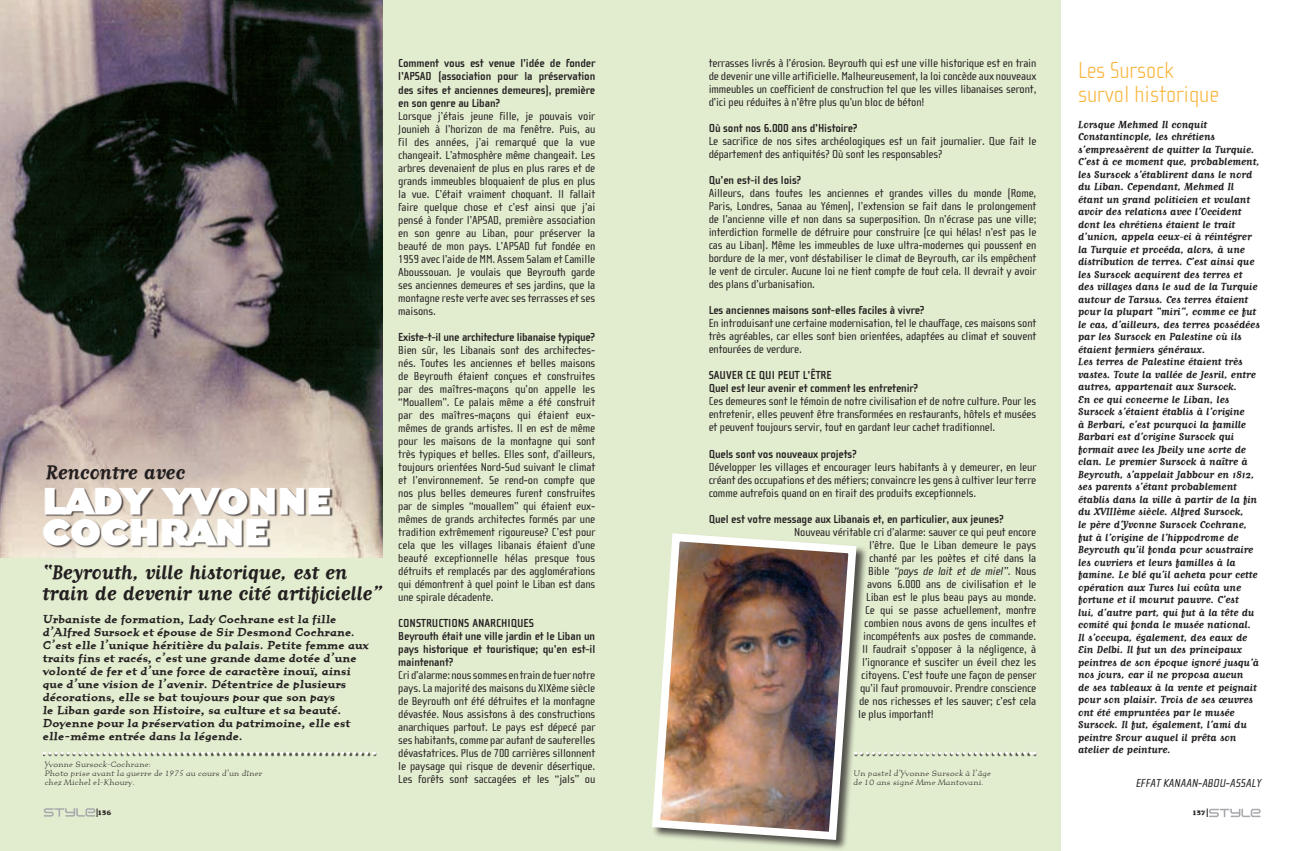
<style>
.page{position:relative;width:1304px;height:851px;background:#fff}
.page>*{position:absolute;margin:0;border:0;box-sizing:border-box;transform-origin:0 0}
.t1{font:900 34.8px/31px "Style 4";color:#fff}
.t2{font:100 24px/24px "Style 1";color:#f8b53c}
.t3{font:700 23px/20.7px "Style 3";color:#231f20}
.t4{font:12px/13px "Style 1";letter-spacing:-.01em;color:#231f20;text-align:justify}
.t5{font:700 12px/12.5px "Style 3";color:#231f20}
.t6{font:700 12px/13px "Style 1";letter-spacing:-.01em;color:#231f20}
.t7{font:700 12px/13px "Style 2";color:#231f20}
.t8{font:italic 12px "Style 1";letter-spacing:-.01em;color:#231f20}
.t9{font:8px/9px "Style 2";color:#231f20}
.t10{font:700 7px "Style 4";color:#231f20}
.s1{font-style:normal}
</style>
<div class="page">
<div style="left:0;top:0;width:1060px;height:850px;background:#e2edcf"></div>
<svg style="left:1207px;top:808px;width:54px;height:9px"></svg>
<svg style="left:44px;top:808px;width:54px;height:8px"></svg>
<img style="left:0;top:0;width:383px;height:557px">
<div style="left:44px;top:487px;width:364px;height:87px;background:#231f20;opacity:.75"></div>
<div style="left:651px;top:532px;width:222px;height:318px;background:#231f20;opacity:.75"></div>
<img style="left:651px;top:532px;width:210px;height:311px">
<div style="left:854px;top:751px;width:186px;height:8px;background:#231f20;opacity:.75"></div>
<svg style="left:855px;top:751px;width:180px;height:3px"></svg>
<div style="left:43px;top:751px;width:337px;height:8px;background:#231f20;opacity:.75"></div>
<svg style="left:44px;top:751px;width:331px;height:3px"></svg>
<p class="t4" style="left:709px;top:57px;width:329px">terrasses livrés à l’érosion. Beyrouth qui est une ville historique est en train de devenir une ville artificielle. Malheureusement, la loi concède aux nouveaux immeubles un coefficient de construction tel que les villes libanaises seront, d’ici peu réduites à n’être plus qu’un bloc de béton!</p>
<p class="t6" style="left:709px;top:122px;width:151px">Où sont nos 6.000 ans d’Histoire?</p>
<p class="t4" style="left:709px;top:135px;width:329px">Le sacrifice de nos sites archéologiques est un fait journalier. Que fait le département des antiquités? Où sont les responsables?</p>
<p class="t6" style="left:709px;top:174px;width:94px">Qu’en est-il des lois?</p>
<p class="t4" style="left:709px;top:187px;width:329px">Ailleurs, dans toutes les anciennes et grandes villes du monde (Rome, Paris, Londres, Sanaa au Yémen), l’extension se fait dans le prolongement de l’ancienne ville et non dans sa superposition. On n’écrase pas une ville; interdiction formelle de détruire pour construire (ce qui hélas! n’est pas le cas au Liban). Même les immeubles de luxe ultra-modernes qui poussent en bordure de la mer, vont déstabiliser le climat de Beyrouth, car ils empêchent le vent de circuler. Aucune loi ne tient compte de tout cela. Il devrait y avoir des plans d’urbanisation.</p>
<p class="t6" style="left:709px;top:304px;width:218px">Les anciennes maisons sont-elles faciles à vivre?</p>
<p class="t4" style="left:709px;top:317px;width:329px">En introduisant une certaine modernisation, tel le chauffage, ces maisons sont très agréables, car elles sont bien orientées, adaptées au climat et souvent entourées de verdure.</p>
<p class="t6" style="left:709px;top:369px;width:211px">Sauver ce qui peut l’être<br>Quel est leur avenir et comment les entretenir?</p>
<p class="t4" style="left:709px;top:395px;width:329px">Ces demeures sont le témoin de notre civilisation et de notre culture. Pour les entretenir, elles peuvent être transformées en restaurants, hôtels et musées et peuvent toujours servir, tout en gardant leur cachet traditionnel.</p>
<p class="t6" style="left:709px;top:447px;width:150px">Quels sont vos nouveaux projets?</p>
<p class="t4" style="left:709px;top:460px;width:329px">Développer les villages et encourager leurs habitants à y demeurer, en leur créant des occupations et des métiers; convaincre les gens à cultiver leur terre comme autrefois quand on en tirait des produits exceptionnels.</p>
<p class="t6" style="left:709px;top:512px;width:297px">Quel est votre message aux Libanais et, en particulier, aux jeunes?</p>
<p class="t4" style="left:794px;top:525px;width:244px">Nouveau véritable cri d’alarme: sauver ce qui peut encore</p>
<p class="t4" style="left:869px;top:538px;width:169px">l’être. Que le Liban demeure le pays</p>
<p class="t4" style="left:869px;top:551px;width:169px">chanté par les poètes et cité dans la</p>
<p class="t8" style="left:868px;top:564px;width:170px"><span class="s1">Bible</span> “PAYS DE LAIT ET DE MIEL”<span class="s1">. Nous</span></p>
<p class="t4" style="left:867px;top:577px;width:171px">avons 6.000 ans de civilisation et le</p>
<p class="t4" style="left:866px;top:590px;width:172px">Liban est le plus beau pays au monde.</p>
<p class="t4" style="left:865px;top:603px;width:173px">Ce qui se passe actuellement, montre</p>
<p class="t4" style="left:864px;top:616px;width:174px">combien nous avons de gens incultes et</p>
<p class="t4" style="left:863px;top:629px;width:175px">incompétents aux postes de commande.</p>
<p class="t4" style="left:862px;top:642px;width:176px">Il faudrait s’opposer à la négligence, à</p>
<p class="t4" style="left:862px;top:655px;width:176px">l’ignorance et susciter un éveil chez les</p>
<p class="t4" style="left:861px;top:668px;width:177px">citoyens. C’est toute une façon de penser</p>
<p class="t4" style="left:860px;top:681px;width:178px">qu’il faut promouvoir. Prendre conscience</p>
<p class="t4" style="left:859px;top:694px;width:179px">de nos richesses et les sauver; c’est cela</p>
<p class="t4" style="left:858px;top:707px;width:77px">le plus important!</p>
<p class="t6" style="left:398px;top:57px;width:199px">Comment vous est venue l’idée de fonder l’APSAD</p>
<p class="t6" style="left:398px;top:70px;width:199px;text-align:justify;text-indent:40px">(association pour la préservation des sites et anciennes demeures), première en son genre au Liban?</p>
<p class="t4" style="left:398px;top:109px;width:199px">Lorsque j’étais jeune fille, je pouvais voir Jounieh à l’horizon de ma fenêtre. Puis, au fil des années, j’ai remarqué que la vue changeait. L’atmosphère même changeait. Les arbres devenaient de plus en plus rares et de grands immeubles bloquaient de plus en plus la vue. C’était vraiment choquant. Il fallait faire quelque chose et c’est ainsi que j’ai pensé à fonder l’APSAD, première association en son genre au Liban, pour préserver la beauté de mon pays. L’APSAD fut fondée en 1959 avec l’aide de MM. Assem Salam et Camille Aboussouan. Je voulais que Beyrouth garde ses anciennes demeures et ses jardins, que la montagne reste verte avec ses terrasses et ses maisons.</p>
<p class="t6" style="left:398px;top:330px;width:198px">Existe-t-il une architecture libanaise typique?</p>
<p class="t4" style="left:398px;top:343px;width:199px">Bien sûr, les Libanais sont des architectes&shy;nés. Toutes les anciennes et belles maisons de Beyrouth étaient conçues et construites par des maîtres-maçons qu’on appelle les “Mouallem”. Ce palais même a été construit par des maîtres-maçons qui étaient eux&shy;mêmes de grands artistes. Il en est de même pour les maisons de la montagne qui sont très typiques et belles. Elles sont, d’ailleurs, toujours orientées Nord-Sud suivant le climat et l’environnement. Se rend-on compte que nos plus belles demeures furent construites par de simples “mouallem” qui étaient eux&shy;mêmes de grands architectes formés par une tradition extrêmement rigoureuse? C’est pour cela que les villages libanais étaient d’une beauté exceptionnelle hélas presque tous détruits et remplacés par des agglomérations qui démontrent à quel point le Liban est dans une spirale décadente.</p>
<p class="t6" style="left:398px;top:616px;width:199px">Constructions anarchiques<br>Beyrouth était une ville jardin et le Liban un pays historique et touristique; qu’en est-il maintenant?</p>
<p class="t4" style="left:398px;top:668px;width:199px">Cri d’alarme: nous sommes en train de tuer notre pays. La majorité des maisons du XIXème siècle de Beyrouth ont été détruites et la montagne dévastée. Nous assistons à des constructions anarchiques partout. Le pays est dépecé par ses habitants, comme par autant de sauterelles dévastatrices. Plus de 700 carrières sillonnent le paysage qui risque de devenir désertique.<br>Les forêts sont saccagées et les “jals” ou</p>
<h3 class="t3" style="left:45px;top:461px;width:141px">Rencontre avec</h3>
<h1 class="t1" style="left:43px;top:481px;width:290px">LADY YVONNE<br>COCHRANE</h1>
<h3 class="t3" style="left:43px;top:561px;width:341px">“Beyrouth, ville historique, est en train de devenir une cité artificielle”</h3>
<p class="t7" style="left:43px;top:613px;width:328px">Urbaniste de formation, Lady Cochrane est la fille d’Alfred Sursock et épouse de Sir Desmond Cochrane.<br>C’est elle l’unique héritière du palais. Petite femme aux traits fins et racés, c’est une grande dame dotée d’une volonté de fer et d’une force de caractère inouï, ainsi que d’une vision de l’avenir. Détentrice de plusieurs décorations, elle se bat toujours pour que son pays<br>le Liban garde son Histoire, sa culture et sa beauté.<br>Doyenne pour la préservation du patrimoine, elle est elle-même entrée dans la légende.</p>
<p class="t9" style="left:44px;top:759px;width:219px">Yvonne Sursock-Cochrane:<br>Photo prise avant la guerre de 1975 au cours d’un dîner chez Michel el-Khoury.</p>
<p class="t9" style="left:853px;top:769px;width:139px">Un pastel d’Yvonne Sursock à l’âge de 10 ans signé Mme Mantovani.</p>
<h2 class="t2" style="left:1078px;top:58px;width:142px">Les Sursock survol historique</h2>
<p class="t5" style="left:1078px;top:117px;width:183px">Lorsque Mehmed Il conquit Constantinople, les chrétiens s’empressèrent de quitter la Turquie.<br>C’est à ce moment que, probablement, les Sursock s’établirent dans le nord du Liban. Cependant, Mehmed Il étant un grand politicien et voulant avoir des relations avec l’Occident dont les chrétiens étaient le trait d’union, appela ceux-ci à réintégrer la Turquie et procéda, alors, à une distribution de terres. C’est ainsi que les Sursock acquirent des terres et des villages dans le sud de la Turquie autour de Tarsus. Ces terres étaient pour la plupart “miri”, comme ce fut le cas, d’ailleurs, des terres possédées par les Sursock en Palestine où ils étaient fermiers généraux.<br>Les terres de Palestine étaient très vastes. Toute la vallée de Jesril, entre autres, appartenait aux Sursock.<br>En ce qui concerne le Liban, les Sursock s’étaient établis à l’origine<br>à Berbari, c’est pourquoi la famille Barbari est d’origine Sursock qui formait avec les Jbeily une sorte de clan. Le premier Sursock à naître à Beyrouth, s’appelait Jabbour en 1812, ses parents s’étant probablement établis dans la ville à partir de la fin du XVIIIème siècle. Alfred Sursock,<br>le père d’Yvonne Sursock Cochrane, fut à l’origine de l’hippodrome de Beyrouth qu’il fonda pour soustraire les ouvriers et leurs familles à la famine. Le blé qu’il acheta pour cette opération aux Turcs lui coûta une fortune et il mourut pauvre. C’est<br>lui, d’autre part, qui fut à la tête du comité qui fonda le musée national.<br>Il s’occupa, également, des eaux de Ein Delbi. Il fut un des principaux peintres de son époque ignoré jusqu’à nos jours, car il ne proposa aucun<br>de ses tableaux à la vente et peignait pour son plaisir. Trois de ses œuvres ont été empruntées par le musée Sursock. Il fut, également, l’ami du peintre Srour auquel il prêta son atelier de peinture.</p>
<p class="t8" style="left:1136px;top:776px;width:40px">EFFAT KANAAN</p>
<p class="t8" style="left:1198px;top:776px;width:44px">-ABOU-ASSAL</p>
<p class="t8" style="left:1256px;top:776px;width:7px">Y</p>
<p class="t10" style="left:98px;top:807px;width:15px">136</p>
<p class="t10" style="left:1193px;top:807px;width:14px">137</p>
</div>
